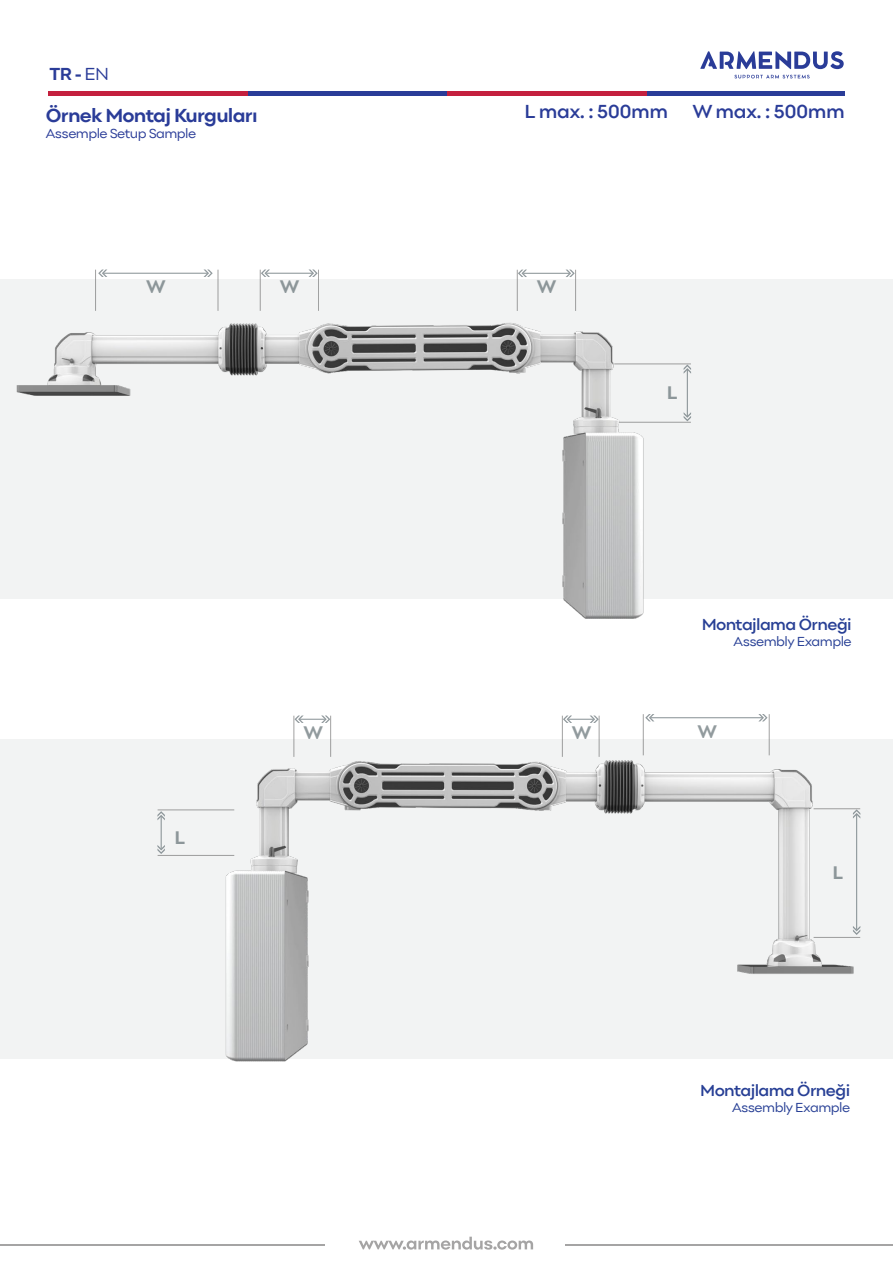
<style>
.page{position:relative;width:893px;height:1263px;background:#fff}
.page>*{position:absolute;margin:0;border:0;box-sizing:border-box;transform-origin:0 0}
.t1{font:600 19.5px "Point";letter-spacing:-.03em;color:#2a3c98}
.t2{font:700 19.5px "Point";letter-spacing:-.04em;color:#2a3c98}
.t3{font:700 18.9px "Point";color:#49585d}
.t4{font:700 18px "Point";color:#2a3c98}
.t5{font:600 16.5px "Point";letter-spacing:-.04em;color:#273f95}
.t6{font:13.5px "Point";letter-spacing:-.04em;color:#273f95}
.t7{font:13.5px "Point";letter-spacing:-.04em;color:#2a3c98}
.s1{font-weight:400}
</style>
<div class="page">
<svg style="left:359px;top:1237px;width:174px;height:12px"></svg>
<hr style="left:0;top:1245px;width:325px;height:1px;background:#a5a4a4">
<hr style="left:565px;top:1245px;width:328px;height:1px;background:#a5a4a4">
<div style="left:0;top:279px;width:893px;height:319px;background:#f2f3f3"></div>
<img style="left:0;top:714px;width:893px;height:348px">
<hr style="left:645px;top:91px;width:199px;height:4px;background:#2a3c98">
<hr style="left:248px;top:91px;width:200px;height:4px;background:#2a3c98">
<hr style="left:448px;top:91px;width:199px;height:4px;background:#c4203e">
<hr style="left:49px;top:91px;width:199px;height:4px;background:#c4203e">
<svg style="left:700px;top:51px;width:144px;height:18px"></svg>
<svg style="left:734px;top:75px;width:76px;height:3px"></svg>
<hr style="left:158px;top:855px;width:76px;height:1px;background:#626262">
<hr style="left:158px;top:809px;width:76px;height:1px;background:#626262">
<svg style="left:157px;top:845px;width:8px;height:9px"></svg>
<svg style="left:157px;top:811px;width:8px;height:9px"></svg>
<hr style="left:161px;top:817px;width:1px;height:31px;background:#49585d">
<hr style="left:814px;top:808px;width:46px;height:1px;background:#626262">
<hr style="left:814px;top:937px;width:46px;height:1px;background:#626262">
<svg style="left:853px;top:809px;width:7px;height:9px"></svg>
<svg style="left:853px;top:926px;width:7px;height:9px"></svg>
<hr style="left:856px;top:815px;width:1px;height:114px;background:#49585d">
<hr style="left:293px;top:716px;width:1px;height:41px;background:#626262">
<hr style="left:330px;top:716px;width:1px;height:41px;background:#626262">
<svg style="left:294px;top:715px;width:36px;height:8px"></svg>
<hr style="left:562px;top:716px;width:1px;height:41px;background:#626262">
<hr style="left:599px;top:716px;width:1px;height:41px;background:#626262">
<svg style="left:563px;top:715px;width:36px;height:8px"></svg>
<hr style="left:643px;top:714px;width:1px;height:41px;background:#626262">
<hr style="left:769px;top:714px;width:1px;height:41px;background:#626262">
<svg style="left:645px;top:714px;width:9px;height:7px"></svg>
<svg style="left:758px;top:714px;width:9px;height:7px"></svg>
<hr style="left:651px;top:717px;width:111px;height:1px;background:#49585d">
<img style="left:0;top:714px;width:49px;height:28px">
<img style="left:0;top:269px;width:845px;height:350px">
<p class="t4" style="left:50px;top:63px;width:61px">TR - <span class="s1">EN</span></p>
<p class="t2" style="left:46px;top:103px;width:213px">Örnek Montaj Kurguları</p>
<p class="t7" style="left:46px;top:125px;width:152px">Assemple Setup Sample</p>
<p class="t1" style="left:524px;top:100px;width:322px">L max. : 500mm W max. : 500mm</p>
<p class="t3" style="left:146px;top:275px;width:22px">W</p>
<p class="t3" style="left:280px;top:275px;width:22px">W</p>
<p class="t3" style="left:537px;top:275px;width:22px">W</p>
<p class="t3" style="left:667px;top:381px;width:12px">L</p>
<p class="t5" style="left:702px;top:614px;width:151px">Montajlama Örneği</p>
<p class="t6" style="left:734px;top:633px;width:120px">Assembly Example</p>
<p class="t3" style="left:174px;top:826px;width:12px">L</p>
<p class="t3" style="left:303px;top:721px;width:22px">W</p>
<p class="t3" style="left:572px;top:721px;width:22px">W</p>
<p class="t3" style="left:697px;top:720px;width:22px">W</p>
<p class="t3" style="left:832px;top:861px;width:12px">L</p>
<p class="t5" style="left:700px;top:1080px;width:151px">Montajlama Örneği</p>
<p class="t6" style="left:732px;top:1099px;width:120px">Assembly Example</p>
</div>
